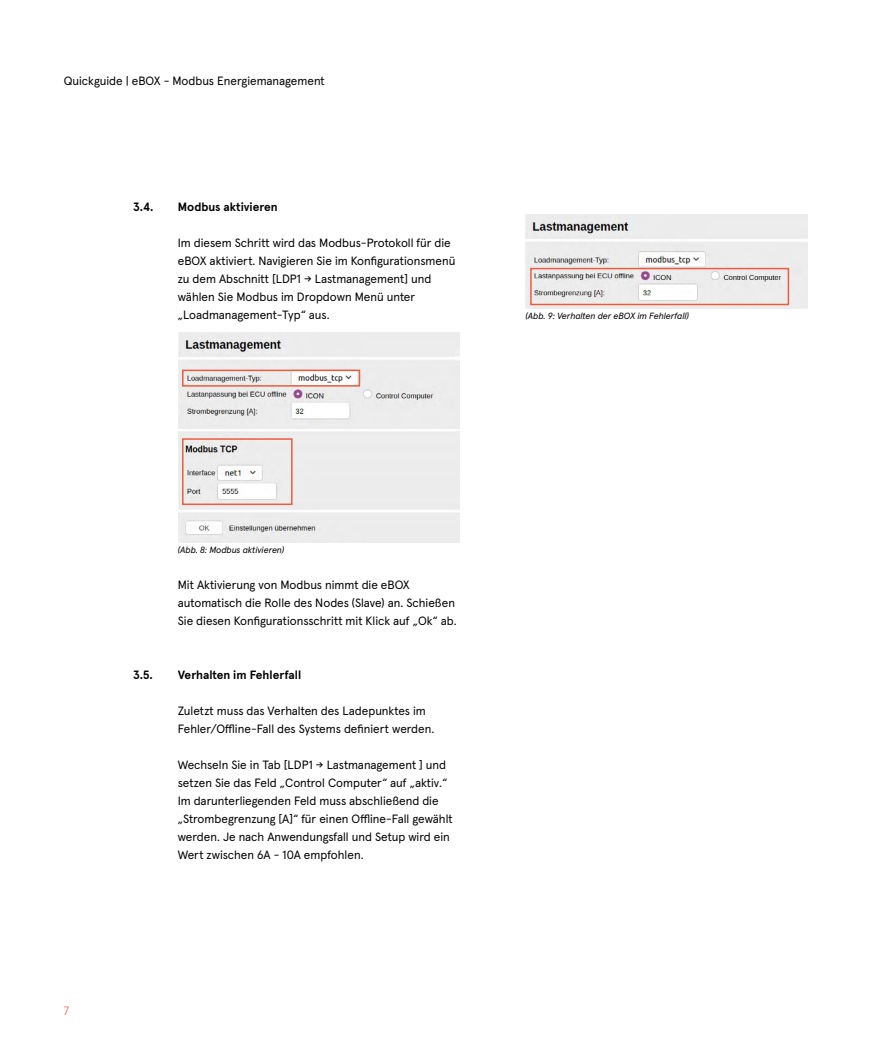
<style>
.page{position:relative;width:893px;height:1063px;background:#fff}
.page>*{position:absolute;margin:0;border:0;box-sizing:border-box;transform-origin:0 0}
.t1{font:12px/18px "Apercu Pro";color:#000}
.t2{font:700 12px "Apercu Pro";color:#000}
.t3{font:300 12px "Apercu Pro";color:#eb5d40}
.t4{font:italic 9px "Apercu Pro";letter-spacing:-.005em;color:#000}
</style>
<div class="page">
<img style="left:178px;top:333px;width:282px;height:210px">
<div style="left:182px;top:370px;width:178px;height:17px;border:2px solid #eb5d40"></div>
<div style="left:182px;top:438px;width:111px;height:67px;border:2px solid #eb5d40"></div>
<img style="left:526px;top:215px;width:282px;height:94px">
<div style="left:530px;top:268px;width:259px;height:37px;border:2px solid #eb5d40"></div>
<p class="t1" style="left:64px;top:71px;width:262px">Quickguide | eBOX - Modbus Energiemanagement</p>
<p class="t2" style="left:133px;top:197px;width:22px">3.4.</p>
<p class="t2" style="left:178px;top:197px;width:102px">Modbus aktivieren</p>
<p class="t1" style="left:178px;top:233px;width:279px">Im diesem Schritt wird das Modbus-Protokoll für die eBOX aktiviert. Navigieren Sie im Konfigurationsmenü zu dem Abschnitt [LDP1 → Lastmanagement] und wählen Sie Modbus im Dropdown Menü unter „Loadmanagement-Typ“ aus.</p>
<p class="t4" style="left:525px;top:309px;width:165px">(Abb. 9: Verhalten der eBOX im Fehlerfall)</p>
<p class="t3" style="left:64px;top:1001px;width:7px">7</p>
<p class="t4" style="left:178px;top:543px;width:108px">(Abb. 8: Modbus aktivieren)</p>
<p class="t1" style="left:178px;top:575px;width:280px">Mit Aktivierung von Modbus nimmt die eBOX automatisch die Rolle des Nodes (Slave) an. Schießen<br>Sie diesen Konfigurationsschritt mit Klick auf „Ok“ ab.</p>
<p class="t2" style="left:133px;top:665px;width:21px">3.5.</p>
<p class="t2" style="left:178px;top:665px;width:125px">Verhalten im Fehlerfall</p>
<p class="t1" style="left:178px;top:701px;width:258px">Zuletzt muss das Verhalten des Ladepunktes im<br>Fehler/Offline-Fall des Systems definiert werden.</p>
<p class="t1" style="left:178px;top:755px;width:276px">Wechseln Sie in Tab [LDP1 → Lastmanagement ] und setzen Sie das Feld „Control Computer“ auf „aktiv.“ Im darunterliegenden Feld muss abschließend die „Strombegrenzung [A]“ für einen Offline-Fall gewählt werden. Je nach Anwendungsfall und Setup wird ein Wert zwischen 6A - 10A empfohlen.</p>
</div>
